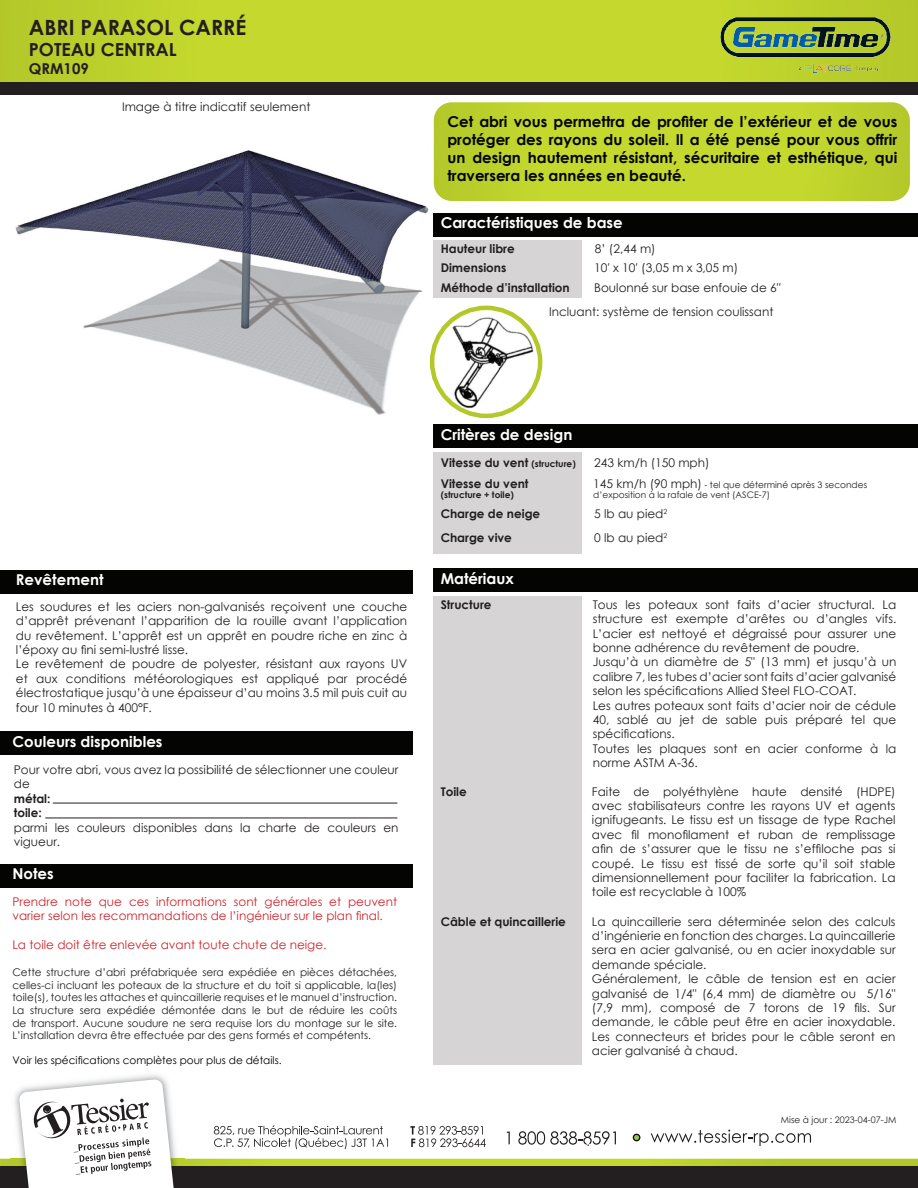
<style>
.page{position:relative;width:918px;height:1188px;background:#fff}
.page>*{position:absolute;margin:0;border:0;box-sizing:border-box;transform-origin:0 0}
.t1{font:700 21px "Century Gothic";color:#231f20}
.t2{font:700 18px "Century Gothic";color:#231f20}
.t3{font:700 15px/18px "Century Gothic";color:#040503;text-align:justify}
.t4{font:700 15px "Century Gothic";color:#fff}
.t5{font:700 15px "Century Gothic";color:#231f20}
.t6{font:12px/14.4px "Century Gothic";color:#231f20;text-align:justify}
.t7{font:12px/14.4px "Century Gothic";color:#d1232a}
.t8{font:700 12px "Century Gothic";color:#231f20}
.t9{font:10.5px/12.6px "Century Gothic";color:#231f20;text-align:justify}
.t10{font:10.5px "Century Gothic";color:#000}
.t11{font:9px/10.8px "Century Gothic";color:#231f20}
.t12{font:700 9px "Century Gothic";color:#231f20}
.s1{font-size:9px}
.s2{font-size:12px}
</style>
<div class="page">
<img style="left:1px;top:1px;width:916px;height:81px">
<svg style="left:434px;top:102px;width:476px;height:99px;background:#c0d42e"></svg>
<div style="left:434px;top:240px;width:148px;height:58px;background:#d6d4d4"></div>
<div style="left:434px;top:213px;width:484px;height:24px;background:#040503"></div>
<div style="left:434px;top:568px;width:484px;height:24px;background:#040503"></div>
<svg style="left:0;top:1079px;width:918px;height:109px"></svg>
<div style="left:0;top:731px;width:412px;height:24px;background:#040503"></div>
<div style="left:0;top:570px;width:412px;height:24px;background:#040503"></div>
<div style="left:0;top:82px;width:918px;height:12px;background:#231f20"></div>
<div style="left:434px;top:596px;width:148px;height:469px;background:#d6d4d4"></div>
<div style="left:0;top:864px;width:412px;height:24px;background:#040503"></div>
<div style="left:434px;top:452px;width:148px;height:101px;background:#d6d4d4"></div>
<div style="left:434px;top:424px;width:484px;height:24px;background:#040503"></div>
<hr style="left:53px;top:803px;width:344px;height:1px;background:#231f20">
<hr style="left:45px;top:818px;width:352px;height:1px;background:#231f20">
<img style="left:718px;top:15px;width:176px;height:63px">
<img style="left:435px;top:307px;width:107px;height:105px">
<div style="left:430px;top:306px;width:112px;height:112px;border:4px solid #fff;border-radius:50%"></div>
<img style="left:15px;top:150px;width:414px;height:265px">
<p class="t1" style="left:29px;top:11px;width:219px">ABRI PARASOL CARRÉ</p>
<p class="t2" style="left:29px;top:36px;width:149px">POTEAU CENTRAL</p>
<p class="t5" style="left:29px;top:57px;width:61px">QRM109</p>
<p class="t6" style="left:122px;top:100px;width:190px">Image à titre indicatif seulement</p>
<p class="t3" style="left:447px;top:112px;width:451px">Cet abri vous permettra de profiter de l’extérieur et de vous protéger des rayons du soleil. Il a été pensé pour vous offrir un design hautement résistant, sécuritaire et esthétique, qui traversera les années en beauté.</p>
<p class="t4" style="left:441px;top:212px;width:184px">Caractéristiques de base</p>
<p class="t8" style="left:441px;top:240px;width:76px">Hauteur libre</p>
<p class="t6" style="left:595px;top:241px;width:62px">8’ (2,44 m)</p>
<p class="t8" style="left:441px;top:259px;width:67px">Dimensions</p>
<p class="t6" style="left:594px;top:261px;width:146px">10′ x 10′ (3,05 m x 3,05 m)</p>
<p class="t8" style="left:441px;top:279px;width:131px">Méthode d’installation</p>
<p class="t6" style="left:594px;top:281px;width:188px">Boulonné sur base enfouie de 6″</p>
<p class="t6" style="left:549px;top:304px;width:226px">Incluant: système de tension coulissant</p>
<p class="t4" style="left:16px;top:569px;width:89px">Revêtement</p>
<p class="t6" style="left:16px;top:599px;width:393px">Les soudures et les aciers non-galvanisés reçoivent une couche d’apprêt prévenant l’apparition de la rouille avant l’application du revêtement. L’apprêt est un apprêt en poudre riche en zinc à l’époxy au fini semi-lustré lisse.</p>
<p class="t6" style="left:16px;top:657px;width:393px">Le revêtement de poudre de polyester, résistant aux rayons UV et aux conditions météorologiques est appliqué par procédé électrostatique jusqu’à une épaisseur d’au moins 3.5 mil puis cuit au four 10 minutes à 400°F.</p>
<p class="t4" style="left:13px;top:730px;width:151px">Couleurs disponibles</p>
<p class="t6" style="left:14px;top:762px;width:386px">Pour votre abri, vous avez la possibilité de sélectionner une couleur de</p>
<p class="t8" style="left:14px;top:789px;width:38px">métal:</p>
<p class="t8" style="left:14px;top:804px;width:30px">toile:</p>
<p class="t6" style="left:14px;top:820px;width:386px">parmi les couleurs disponibles dans la charte de couleurs en vigueur.</p>
<p class="t4" style="left:12px;top:862px;width:43px">Notes</p>
<p class="t7" style="left:12px;top:894px;width:386px">Prendre note que ces informations sont générales et peuvent varier selon les recommandations de l’ingénieur sur le plan final.</p>
<p class="t7" style="left:12px;top:938px;width:316px">La toile doit être enlevée avant toute chute de neige.</p>
<p class="t9" style="left:12px;top:966px;width:386px">Cette structure d’abri préfabriquée sera expédiée en pièces détachées, celles-ci incluant les poteaux de la structure et du toit si applicable, la(les) toile(s), toutes les attaches et quincaillerie requises et le manuel d’instruction.<br>La structure sera expédiée démontée dans le but de réduire les coûts de transport. Aucune soudure ne sera requise lors du montage sur le site.<br>L’installation devra être effectuée par des gens formés et compétents.</p>
<p class="t10" style="left:12px;top:1053px;width:271px">Voir les spécifications complètes pour plus de détails.</p>
<p class="t4" style="left:441px;top:423px;width:133px">Critères de design</p>
<p class="t8" style="left:441px;top:453px;width:137px">Vitesse du vent <span class="s1">(structure)</span></p>
<p class="t8" style="left:441px;top:474px;width:89px">Vitesse du vent</p>
<p class="t12" style="left:441px;top:488px;width:75px">(structure + toile)</p>
<p class="t6" style="left:594px;top:455px;width:117px">243 km/h (150 mph)</p>
<p class="t11" style="left:593px;top:479px;width:275px"><span class="s2">145 km/h (90 mph)</span> - tel que déterminé après 3 secondes d’exposition à la rafale de vent (ASCE-7)</p>
<p class="t8" style="left:441px;top:505px;width:101px">Charge de neige</p>
<p class="t6" style="left:594px;top:506px;width:75px">5 lb au pied<sup>2</sup></p>
<p class="t8" style="left:441px;top:528px;width:73px">Charge vive</p>
<p class="t6" style="left:594px;top:530px;width:75px">0 lb au pied<sup>2</sup></p>
<p class="t4" style="left:441px;top:567px;width:75px">Matériaux</p>
<p class="t8" style="left:441px;top:595px;width:52px">Structure</p>
<p class="t6" style="left:593px;top:597px;width:305px">Tous les poteaux sont faits d’acier structural. La structure est exempte d’arêtes ou d’angles vifs.<br>L’acier est nettoyé et dégraissé pour assurer une bonne adhérence du revêtement de poudre.</p>
<p class="t6" style="left:593px;top:655px;width:305px">Jusqu’à un diamètre de 5" (13 mm) et jusqu’à un calibre 7, les tubes d’acier sont faits d’acier galvanisé selon les spécifications Allied Steel FLO-COAT.</p>
<p class="t6" style="left:593px;top:698px;width:305px">Les autres poteaux sont faits d’acier noir de cédule 40, sablé au jet de sable puis préparé tel que spécifications.</p>
<p class="t6" style="left:593px;top:741px;width:305px">Toutes les plaques sont en acier conforme à la norme ASTM A-36.</p>
<p class="t8" style="left:441px;top:782px;width:28px">Toile</p>
<p class="t8" style="left:441px;top:912px;width:127px">Câble et quincaillerie</p>
<p class="t6" style="left:592px;top:784px;width:305px">Faite de polyéthylène haute densité (HDPE) avec stabilisateurs contre les rayons UV et agents ignifugeants. Le tissu est un tissage de type Rachel avec fil monofilament et ruban de remplissage afin de s’assurer que le tissu ne s’effiloche pas si coupé. Le tissu est tissé de sorte qu’il soit stable dimensionnellement pour faciliter la fabrication. La toile est recyclable à 100%</p>
<p class="t6" style="left:592px;top:914px;width:305px">La quincaillerie sera déterminée selon des calculs d’ingénierie en fonction des charges. La quincaillerie sera en acier galvanisé, ou en acier inoxydable sur demande spéciale.</p>
<p class="t6" style="left:592px;top:971px;width:305px">Généralement, le câble de tension est en acier galvanisé de 1/4" (6,4 mm) de diamètre ou 5/16" (7,9 mm), composé de 7 torons de 19 fils. Sur demande, le câble peut être en acier inoxydable.<br>Les connecteurs et brides pour le câble seront en acier galvanisé à chaud.</p>
<p class="t11" style="left:781px;top:1114px;width:117px">Mise à jour : 2023-04-07-JM</p>
</div>
